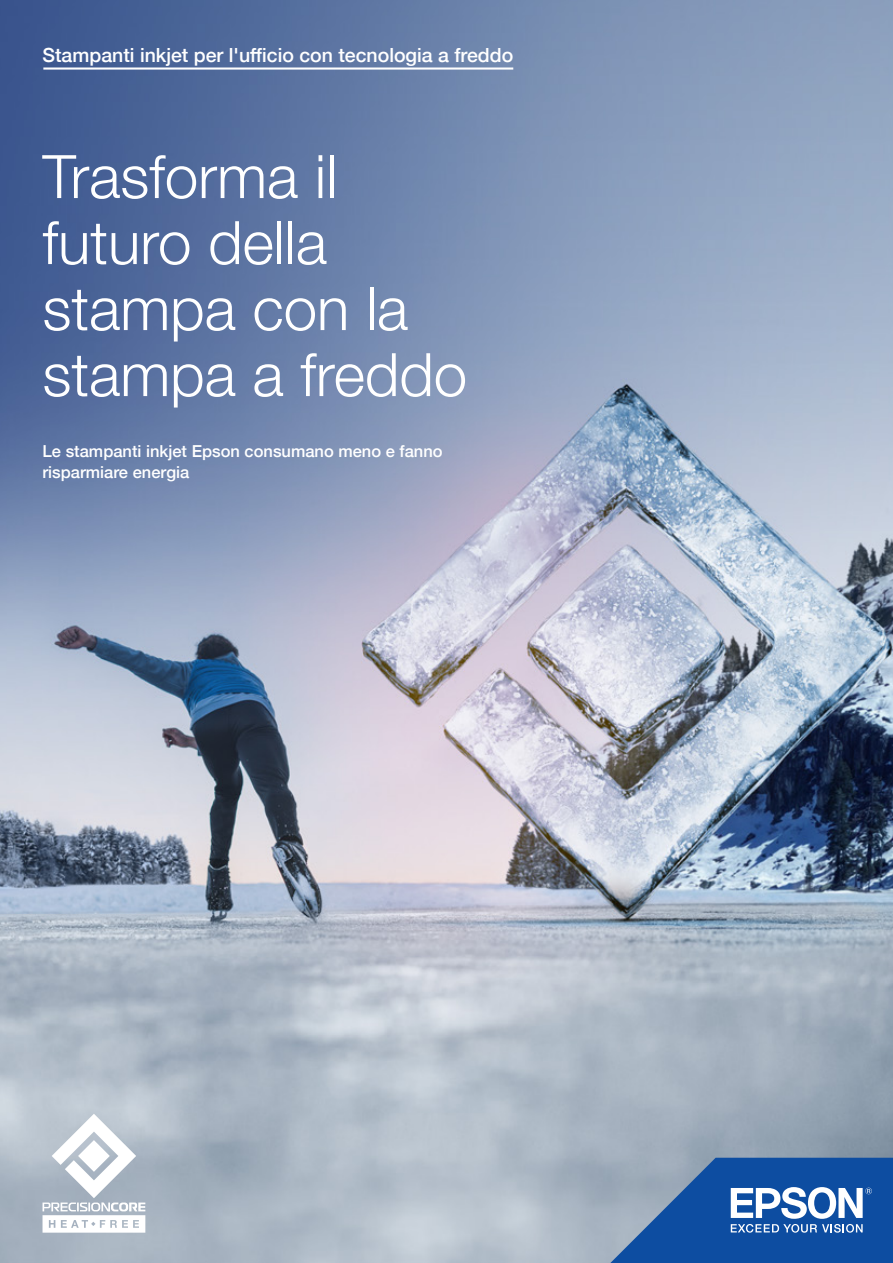
<style>
.page{position:relative;width:893px;height:1263px;background:#fff}
.page>*{position:absolute;margin:0;border:0;box-sizing:border-box;transform-origin:0 0}
.t1{font:300 60px/66px "Helvetica Neue LT Com";color:#fff}
.t2{font:500 19.5px "Helvetica Neue";color:#fff}
.t3{font:500 16.5px/21px "Helvetica Neue";color:#fff}
</style>
<div class="page">
<img style="left:0;top:0;width:893px;height:1263px">
<svg style="left:43px;top:1114px;width:102px;height:119px"></svg>
<hr style="left:43px;top:67px;width:470px;height:3px;background:#fff">
<svg style="left:610px;top:1158px;width:283px;height:105px;background:#3e6fae"></svg>
<p class="t2" style="left:43px;top:39px;width:472px">Stampanti inkjet per l'ufficio con tecnologia a freddo</p>
<p class="t1" style="left:43px;top:142px;width:426px">Trasforma il futuro della stampa con la stampa a freddo</p>
<p class="t3" style="left:43px;top:439px;width:402px">Le stampanti inkjet Epson consumano meno e fanno risparmiare energia</p>
</div>
